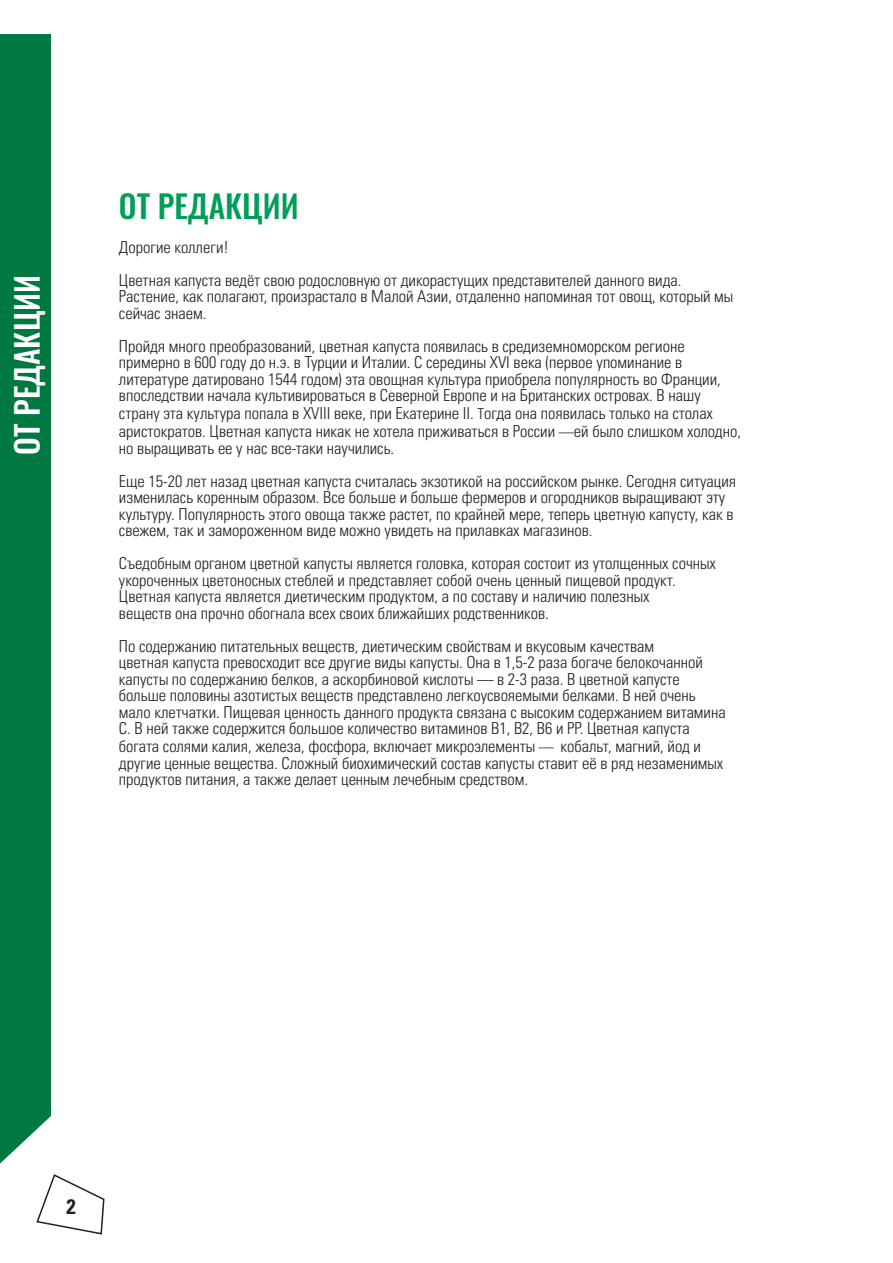
<style>
.page{position:relative;width:893px;height:1263px;background:#fff}
.page>*{position:absolute;margin:0;border:0;box-sizing:border-box;transform-origin:0 0}
.t1{font:500 31.5px "Oswald";color:#009e57}
.Titre_légume{font:500 31.5px "Oswald";color:#fff}
.t2{font:21px "Univers Com 67 Bold Cond";color:#231f20}
.t3{font:16.5px/16.5px "Univers LTCYR 47 Light Cond";color:#231f20}
.s1{font-size:15px}
</style>
<div class="page">
<svg style="left:36px;top:1174px;width:69px;height:61px"></svg>
<div style="left:0;top:34px;width:51px;height:1129px;background:#007842"></div>
<p class="Titre_légume" style="left:10px;top:455px;width:181px;rotate:-90deg">ОТ РЕДАКЦИИ</p>
<p class="t1" style="left:119px;top:190px;width:181px">ОТ РЕДАКЦИИ</p>
<p class="t3" style="left:119px;top:238px;width:112px">Дорогие коллеги!</p>
<p class="t3" style="left:119px;top:271px;width:616px">Цветная капуста ведёт свою родословную от дикорастущих представителей данного вида.<br>Растение, как полагают, произрастало в Малой Азии, отдаленно напоминая тот овощ, который мы сейчас знаем.</p>
<p class="t3" style="left:119px;top:337px;width:603px">Пройдя много преобразований, цветная капуста появилась в средиземноморском регионе примерно в 600 году до н.э. в Турции и Италии. С середины XVI века (первое упоминание в литературе датировано 1544 годом) эта овощная культура приобрела популярность во Франции, впоследствии начала культивироваться в Северной Европе и на Британских островах. В нашу</p>
<p class="t3" style="left:119px;top:404px;width:624px;line-height:18px">страну эта культура попала в XVIII веке, при Екатерине II. <span class="s1">Т</span>огда она появилась только на столах аристократов. Цветная капуста никак не хотела приживаться в России <span class="s1">—</span>ей было слишком холодно,</p>
<p class="t3" style="left:119px;top:439px;width:277px">но выращивать ее у нас все-таки научились.</p>
<p class="t3" style="left:119px;top:472px;width:619px">Еще 15-20 лет назад цветная капуста считалась экзотикой на российском рынке. Сегодня ситуация изменилась коренным образом. Все больше и больше фермеров и огородников выращивают эту культуру. Популярность этого овоща также растет, по крайней мере, теперь цветную капусту, как в свежем, так и замороженном виде можно увидеть на прилавках магазинов.</p>
<p class="t3" style="left:119px;top:554px;width:598px">Съедобным органом цветной капусты является головка, которая состоит из утолщенных сочных укороченных цветоносных стеблей и представляет собой очень ценный пищевой продукт.</p>
<p class="t3" style="left:119px;top:587px;width:532px">Цветная капуста является диетическим продуктом, а по составу и наличию полезных</p>
<p class="t3" style="left:119px;top:604px;width:431px">веществ она прочно обогнала всех своих ближайших родственников.</p>
<p class="t3" style="left:119px;top:637px;width:537px">По содержанию питательных веществ, диетическим свойствам и вкусовым качествам</p>
<p class="t3" style="left:119px;top:653px;width:608px">цветная капуста превосходит все другие виды капусты. Она в 1,5-2 раза богаче белокочанной капусты по содержанию белков, а аскорбиновой кислоты — в 2-3 раза. В цветной капусте больше половины азотистых веществ представлено легкоусвояемыми белками. В ней очень мало клетчатки. Пищевая ценность данного продукта связана с высоким содержанием витамина C. В ней также содержится большое количество витаминов В1, В2, В6 и PP. Цветная капуста</p>
<p class="t3" style="left:119px;top:737px;width:606px">богата солями калия, железа, фосфора, включает микроэлементы <span class="s1">—</span> кобальт, магний, йод и другие ценные вещества. Сложный биохимический состав капусты ставит её в ряд незаменимых продуктов питания, а также делает ценным лечебным средством.</p>
<p class="t2" style="left:66px;top:1193px;width:11px">2</p>
</div>
